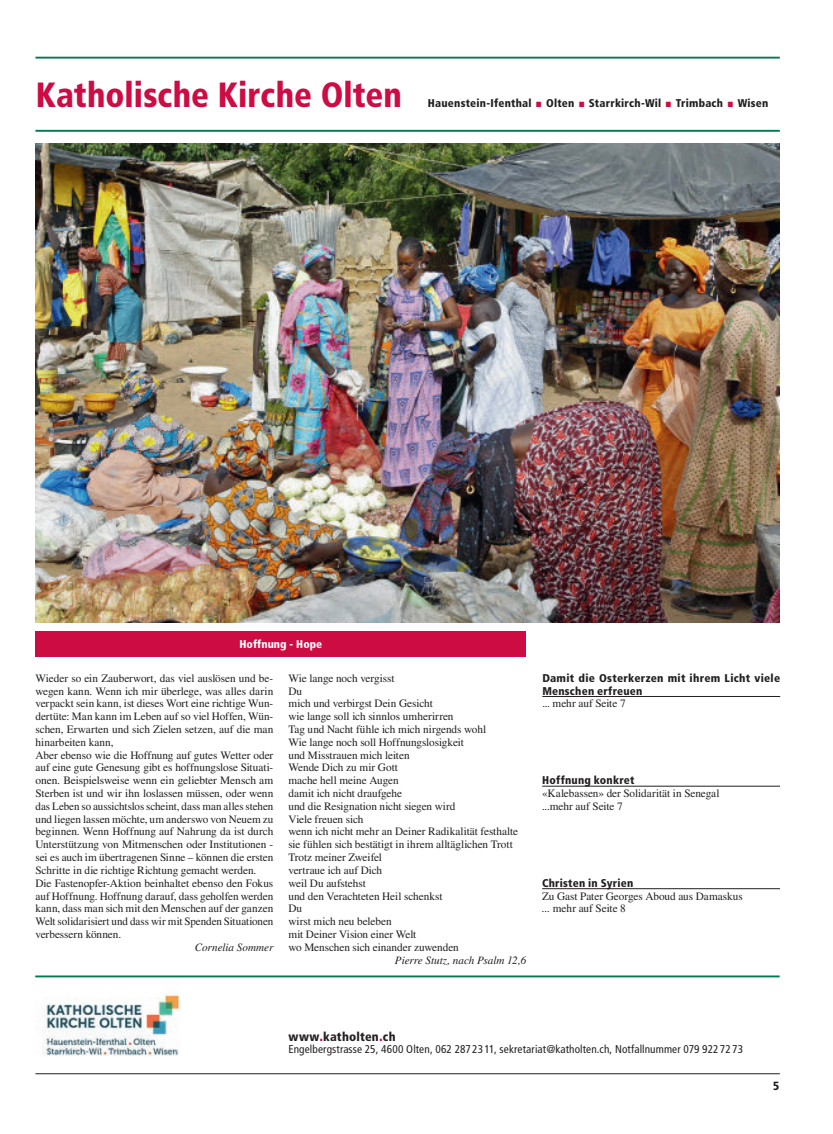
<style>
.page{position:relative;width:833px;height:1134px;background:#fff}
.page>*{position:absolute;margin:0;border:0;box-sizing:border-box;transform-origin:0 0}
.t1{font:900 condensed 35px "Frutiger LT Std";color:#cd0c44;scale:.95 1}
.t2{font:900 condensed 12.5px "Frutiger LT Std";letter-spacing:.015em;color:#231f20}
.t3{font:900 condensed 11.88px "Frutiger LT Std";color:#231f20}
.t4{font:11.25px/12.9px "Times";letter-spacing:-.005em;color:#231f20}
.t5{font:900 condensed 11.25px/12.8px "Frutiger LT Std";letter-spacing:.02em;color:#231f20}
.t6{font:condensed 11.25px "Frutiger LT Std";letter-spacing:.01em;color:#231f20}
.t7{font:italic 11.25px "Times";color:#231f20}
.t8{font:900 condensed 11.25px "Frutiger LT Std";color:#fff}
.s1{font-style:italic}
.s2{font-size:15px;color:#cd0c44}
</style>
<div class="page">
<hr style="left:35px;top:57px;width:745px;height:2px;background:#00794a">
<hr style="left:35px;top:130px;width:745px;height:2px;background:#00794a">
<hr style="left:35px;top:975px;width:744px;height:2px;background:#00794a">
<img style="left:42px;top:992px;width:138px;height:64px">
<hr style="left:35px;top:1073px;width:745px;height:1px;background:#231f20">
<hr style="left:542px;top:696px;width:238px;height:1px;background:#231f20">
<hr style="left:542px;top:786px;width:238px;height:1px;background:#231f20">
<hr style="left:542px;top:888px;width:238px;height:1px;background:#231f20">
<div style="left:35px;top:631px;width:491px;height:25px;background:#cd0c44"></div>
<img style="left:35px;top:144px;width:745px;height:479px">
<h1 class="t1" style="left:36px;top:74px;width:387px">Katholische Kirche Olten</h1>
<p class="t5" style="left:428px;top:97px;width:105px">Hauenstein-Ifenthal</p>
<h1 class="t1" style="left:534px;top:74px;width:11px">.</h1>
<p class="t5" style="left:546px;top:97px;width:30px">Olten</p>
<h1 class="t1" style="left:577px;top:74px;width:11px">.</h1>
<p class="t5" style="left:589px;top:97px;width:74px">Starrkirch-Wil</p>
<h1 class="t1" style="left:664px;top:74px;width:11px">.</h1>
<p class="t5" style="left:676px;top:97px;width:49px">Trimbach</p>
<h1 class="t1" style="left:726px;top:74px;width:11px">.</h1>
<p class="t5" style="left:737px;top:97px;width:32px">Wisen</p>
<p class="t8" style="left:239px;top:637px;width:84px">Hoffnung - Hope</p>
<p class="t4" style="left:35px;top:671px;width:239px">Wieder so ein Zauberwort, das viel auslösen und be&shy;wegen kann. Wenn ich mir überlege, was alles darin verpackt sein kann, ist dieses Wort eine richtige Wun&shy;dertüte: Man kann im Leben auf so viel Hoffen, Wün&shy;schen, Erwarten und sich Zielen setzen, auf die man hinarbeiten kann,<br>Aber ebenso wie die Hoffnung auf gutes Wetter oder auf eine gute Genesung gibt es hoffnungslose Situati&shy;onen. Beispielsweise wenn ein geliebter Mensch am Sterben ist und wir ihn loslassen müssen, oder wenn das Leben so aussichtslos scheint, dass man alles stehen und liegen lassen möchte, um anderswo von Neuem zu beginnen. Wenn Hoffnung auf Nahrung da ist durch Unterstützung von Mitmenschen oder Institutionen - sei es auch im übertragenen Sinne – können die ersten Schritte in die richtige Richtung gemacht werden.<br>Die Fastenopfer-Aktion beinhaltet ebenso den Fokus auf Hoffnung. Hoffnung darauf, dass geholfen werden kann, dass man sich mit den Menschen auf der ganzen Welt solidarisiert und dass wir mit Spenden Situationen verbessern können.</p>
<p class="t7" style="left:195px;top:941px;width:80px">Cornelia Sommer</p>
<p class="t4" style="left:288px;top:671px;width:231px">Wie lange noch vergisst<br>Du<br>mich und verbirgst Dein Gesicht<br>wie lange soll ich sinnlos umherirren<br>Tag und Nacht fühle ich mich nirgends wohl<br>Wie lange noch soll Hoffnungslosigkeit<br>und Misstrauen mich leiten<br>Wende Dich zu mir Gott<br>mache hell meine Augen<br>damit ich nicht draufgehe<br>und die Resignation nicht siegen wird<br>Viele freuen sich<br>wenn ich nicht mehr an Deiner Radikalität festhalte sie fühlen sich bestätigt in ihrem alltäglichen Trott<br>Trotz meiner Zweifel<br>vertraue ich auf Dich<br>weil Du aufstehst<br>und den Verachteten Heil schenkst<br>Du<br>wirst mich neu beleben<br>mit Deiner Vision einer Welt<br>wo Menschen sich einander zuwenden</p>
<p class="t7" style="left:395px;top:954px;width:133px">Pierre Stutz, nach Psalm 12,6</p>
<p class="t5" style="left:542px;top:671px;width:239px">Damit die Osterkerzen mit ihrem Licht viele<br>Menschen erfreuen</p>
<p class="t4" style="left:542px;top:697px;width:85px">... mehr auf Seite 7</p>
<p class="t5" style="left:542px;top:774px;width:94px">Hoffnung konkret</p>
<p class="t4" style="left:542px;top:787px;width:179px">«Kalebassen» der Solidarität in Senegal ...mehr auf Seite 7</p>
<p class="t5" style="left:542px;top:876px;width:93px">Christen in Syrien</p>
<p class="t4" style="left:542px;top:889px;width:202px">Zu Gast Pater Georges Aboud aus Damaskus <span class="s1">...</span> mehr auf Seite 8</p>
<p class="t2" style="left:288px;top:1029px;width:109px">www<span class="s2">.</span>katholten<span class="s2">.</span>ch</p>
<p class="t6" style="left:288px;top:1043px;width:456px">Engelbergstrasse 25, 4600 Olten, 062 287 23 11, sekretariat@katholten.ch, Notfallnummer 079 922 72 73</p>
<p class="t3" style="left:773px;top:1078px;width:8px">5</p>
</div>
